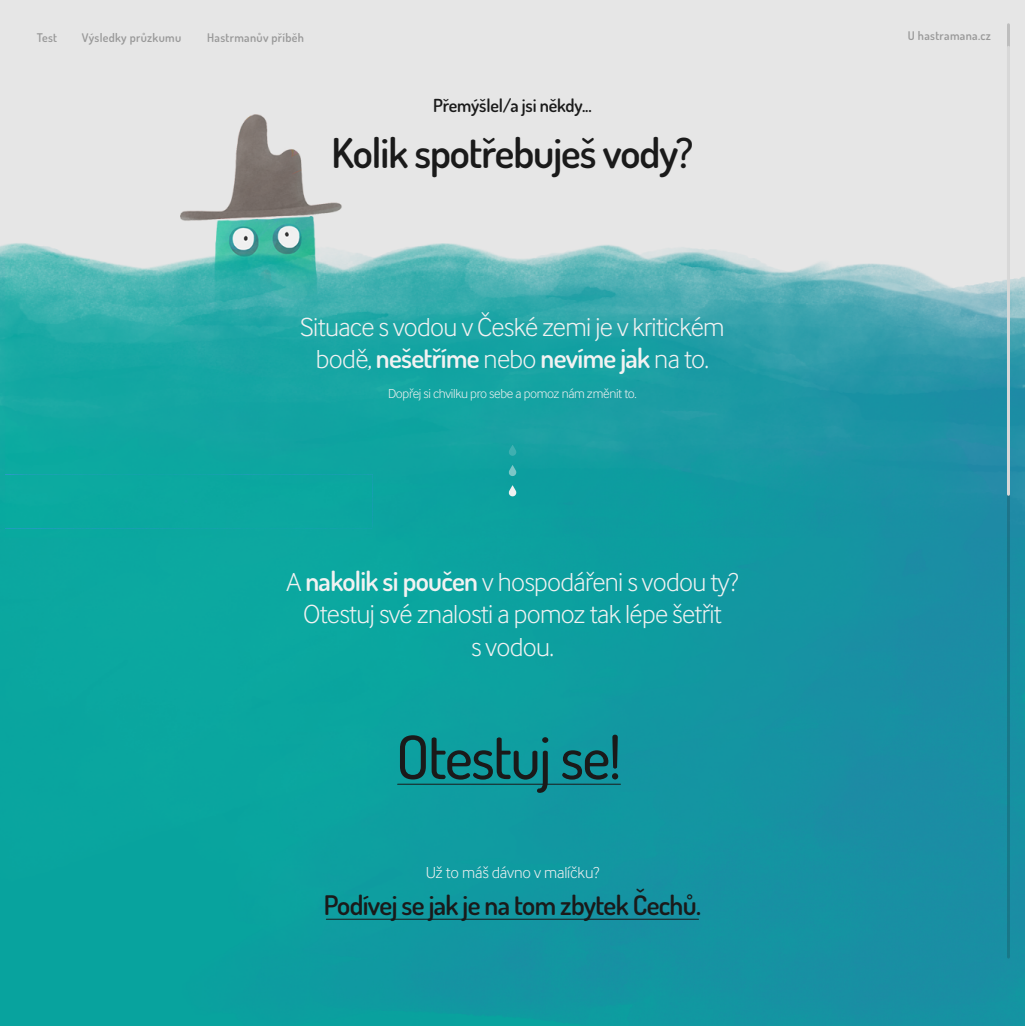
<style>
.page{position:relative;width:1025px;height:1026px;background:#fff}
.page>*{position:absolute;margin:0;border:0;box-sizing:border-box;transform-origin:0 0}
.t1{font:500 60px "Dosis";letter-spacing:-.025em;color:#1a1a1a}
.t2{font:600 41.25px "Dosis";letter-spacing:-.025em;color:#1a1a1a}
.t3{font:300 27px/32.5px "Inter Face Trial";letter-spacing:-.025em;color:#f2f2f2;text-align:center}
.t4{font:600 27px "Dosis";letter-spacing:-.025em;color:#f2f2f2}
.t5{font:600 27px "Dosis";letter-spacing:-.025em;color:#1a1a1a}
.t6{font:600 18px "Dosis";letter-spacing:-.01em;color:#1a1a1a}
.t7{font:300 16.5px "Inter Face Trial";letter-spacing:-.01em;color:#f2f2f2}
.t8{font:300 13.5px "Inter Face Trial";letter-spacing:-.025em;color:#f2f2f2}
.t9{font:600 12px "Dosis";letter-spacing:.025em;color:#999}
.s1{font-family:"Inter Face Trial";font-weight:300}
.s2{font-family:"Dosis";font-weight:600}
</style>
<div class="page">
<img style="left:0;top:0;width:1024px;height:1026px">
<svg style="left:508px;top:445px;width:8px;height:11px"></svg>
<svg style="left:508px;top:465px;width:8px;height:11px"></svg>
<svg style="left:508px;top:485px;width:9px;height:12px"></svg>
<hr style="left:326px;top:919px;width:372px;height:1px;background:#1a1a1a">
<hr style="left:397px;top:784px;width:223px;height:1px;background:#1a1a1a">
<hr style="left:1006px;top:25px;width:3px;height:932px;background:#1a1a1a">
<hr style="left:1006px;top:47px;width:3px;height:447px;background:#d8d8d8">
<p class="t9" style="left:37px;top:30px;width:22px">Test</p>
<p class="t9" style="left:82px;top:30px;width:101px">Výsledky průzkumu</p>
<p class="t9" style="left:207px;top:30px;width:98px">Hastrmanův příběh</p>
<p class="t9" style="left:907px;top:28px;width:85px">U hastramana.cz</p>
<p class="t6" style="left:433px;top:94px;width:160px">Přemýšlel/a jsi někdy...</p>
<h2 class="t2" style="left:331px;top:126px;width:363px">Kolik spotřebuješ vody?</h2>
<p class="t3" style="left:300px;top:310px;width:426px">Situace s vodou v České zemi je v kritickém</p>
<p class="t4" style="left:316px;top:341px;width:394px"><span class="s1">bodě,</span> nešetříme <span class="s1">nebo</span> nevíme jak <span class="s1">na to.</span></p>
<p class="t8" style="left:388px;top:386px;width:250px">Dopřej si chvilku pro sebe a pomoz nám změnit to.</p>
<p class="t3" style="left:286px;top:565px;width:453px">A <span class="s2">nakolik si poučen</span> v hospodářeni s vodou ty?<br>Otestuj své znalosti a pomoz tak lépe šetřit<br>s vodou.</p>
<h1 class="t1" style="left:396px;top:718px;width:227px">Otestuj se!</h1>
<p class="t7" style="left:426px;top:863px;width:175px">Už to máš dávno v malíčku?</p>
<p class="t5" style="left:324px;top:888px;width:378px">Podívej se jak je na tom zbytek Čechů.</p>
</div>
